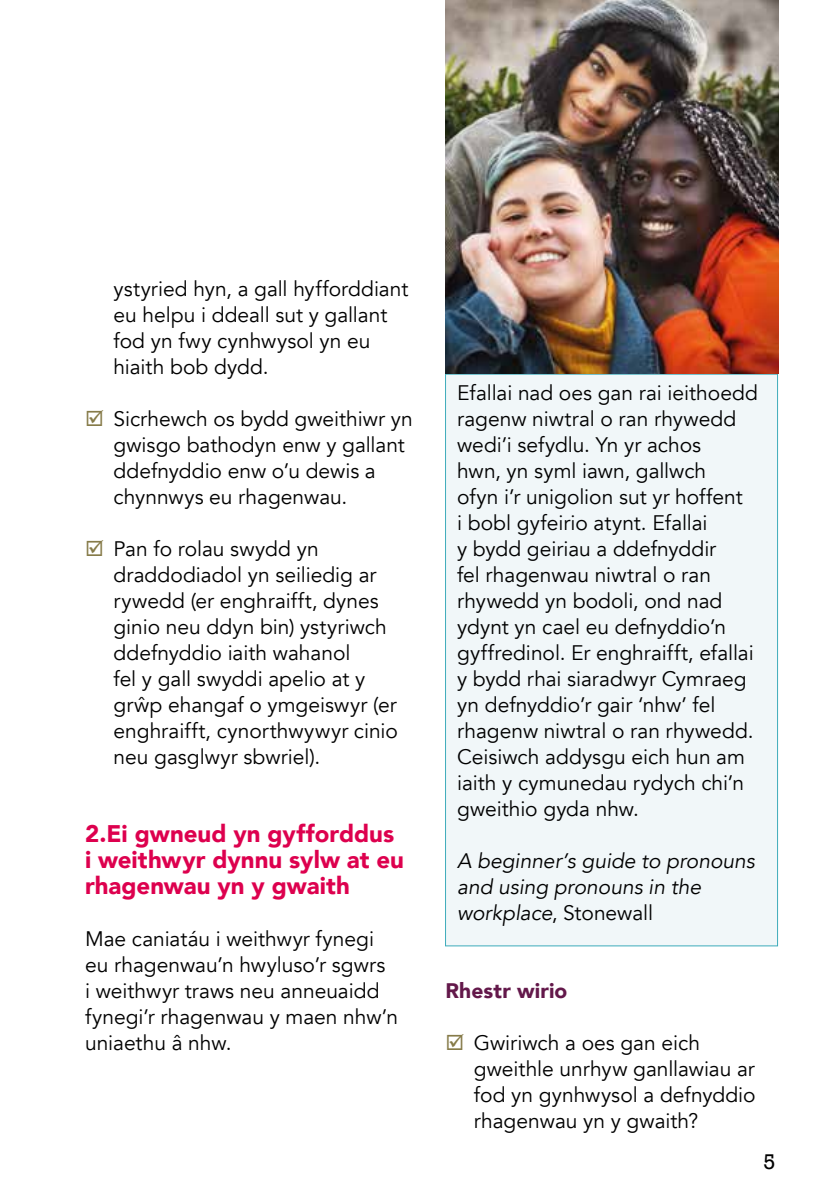
<style>
.page{position:relative;width:840px;height:1191px;background:#fff}
.page>*{position:absolute;margin:0;border:0;box-sizing:border-box;transform-origin:0 0}
.t1{font:900 24px/26px "Avenir";color:#dd004e}
.t2{font:21px/26px "Avenir";color:#000}
.t3{font:italic 21px/26px "Avenir";color:#000}
.t4{font:900 21px "Avenir";letter-spacing:.01em;color:#63184a}
.t5{font:20px "Rockwell";color:#000}
.s1{color:#867b49}
.s2{font-style:normal}
</style>
<div class="page">
<div style="left:445px;top:374px;width:332px;height:572px;background:#f1f7f9"></div>
<img style="left:445px;top:0;width:332px;height:374px">
<p class="t2" style="left:113px;top:276px;width:296px">ystyried hyn, a gall hyfforddiant eu helpu i ddeall sut y gallant fod yn fwy cynhwysol yn eu hiaith bob dydd.</p>
<p class="t2" style="left:113px;top:406px;width:300px;text-indent:-28px"><span class="s1">☑</span> Sicrhewch os bydd gweithiwr yn gwisgo bathodyn enw y gallant ddefnyddio enw o’u dewis a chynnwys eu rhagenwau.</p>
<p class="t2" style="left:113px;top:536px;width:286px;text-indent:-28px"><span class="s1">☑</span> Pan fo rolau swydd yn draddodiadol yn seiliedig ar rywedd (er enghraifft, dynes ginio neu ddyn bin) ystyriwch ddefnyddio iaith wahanol<br>fel y gall swyddi apelio at y grŵp ehangaf o ymgeiswyr (er enghraifft, cynorthwywyr cinio neu gasglwyr sbwriel).</p>
<p class="t1" style="left:85px;top:820px;width:320px">2.Ei gwneud yn gyfforddus i weithwyr dynnu sylw at eu rhagenwau yn y gwaith</p>
<p class="t2" style="left:85px;top:926px;width:314px">Mae caniatáu i weithwyr fynegi eu rhagenwau’n hwyluso’r sgwrs<br>i weithwyr traws neu anneuaidd fynegi’r rhagenwau y maen nhw’n uniaethu â nhw.</p>
<p class="t2" style="left:457px;top:380px;width:302px">Efallai nad oes gan rai ieithoedd ragenw niwtral o ran rhywedd wedi’i sefydlu. Yn yr achos<br>hwn, yn syml iawn, gallwch<br>ofyn i’r unigolion sut yr hoffent<br>i bobl gyfeirio atynt. Efallai<br>y bydd geiriau a ddefnyddir<br>fel rhagenwau niwtral o ran rhywedd yn bodoli, ond nad ydynt yn cael eu defnyddio’n gyffredinol. Er enghraifft, efallai y bydd rhai siaradwyr Cymraeg yn defnyddio’r gair ‘nhw’ fel rhagenw niwtral o ran rhywedd.<br>Ceisiwch addysgu eich hun am iaith y cymunedau rydych chi’n gweithio gyda nhw.</p>
<p class="t3" style="left:457px;top:848px;width:299px">A beginner’s guide to pronouns and using pronouns in the workplace<span class="s2">, Stonewall</span></p>
<p class="t4" style="left:445px;top:972px;width:123px">Rhestr wirio</p>
<p class="t2" style="left:473px;top:1030px;width:283px;text-indent:-28px"><span class="s1">☑</span> Gwiriwch a oes gan eich gweithle unrhyw ganllawiau ar fod yn gynhwysol a defnyddio rhagenwau yn y gwaith?</p>
<p class="t5" style="left:763px;top:1149px;width:13px">5</p>
</div>
